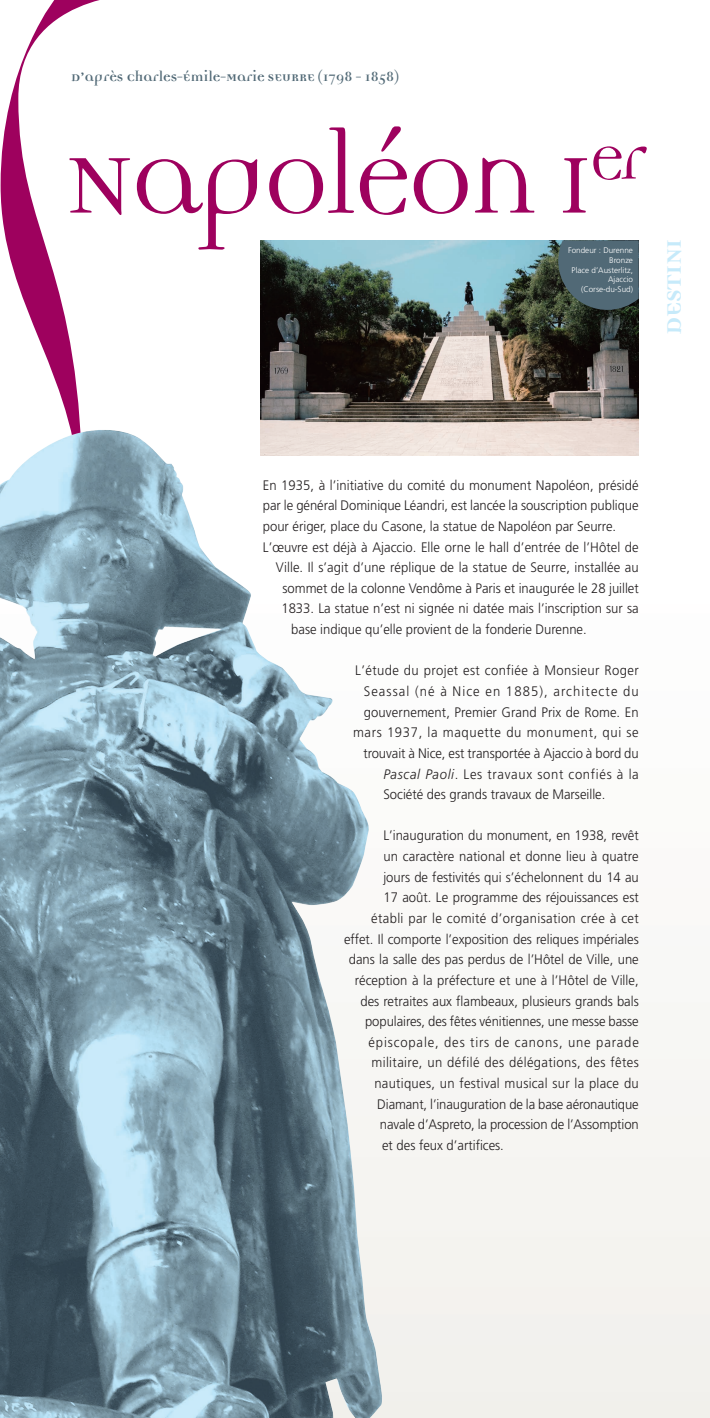
<style>
.page{position:relative;width:710px;height:1418px;background:#fff}
.page>*{position:absolute;margin:0;border:0;box-sizing:border-box;transform-origin:0 0}
.t1{font:128.12px "Democratica";letter-spacing:-.05em;color:#9e015e}
.t2{font:700 31.25px "Democratica";letter-spacing:-.025em;color:#c6eafa}
.t3{font:700 15.62px "Democratica";color:#516976}
.t4{font:300 13.75px "Frutiger";color:#231f20;scale:.95 1}
.t5{font:300 13.75px "Frutiger";letter-spacing:.03em;color:#231f20;scale:.95 1}
.t6{font:300 13.75px "Frutiger";letter-spacing:.05em;color:#231f20;scale:.95 1}
.t7{font:300 13.75px "Frutiger";letter-spacing:.025em;color:#231f20;scale:.95 1}
.t8{font:300 13.75px "Frutiger";letter-spacing:.02em;color:#231f20;scale:.95 1}
.t9{font:300 13.75px "Frutiger";letter-spacing:.065em;color:#231f20;scale:.95 1}
.t10{font:300 13.75px "Frutiger";letter-spacing:.085em;color:#231f20;scale:.95 1}
.t11{font:300 8.12px/9.8px "Frutiger";color:#fff;text-align:right}
.s1{font-style:italic}
</style>
<div class="page">
<svg style="left:0;top:0;width:100px;height:429px"></svg>
<img style="left:261px;top:240px;width:377px;height:216px">
<img style="left:0;top:429px;width:382px;height:988px">
<svg style="left:558px;top:240px;width:80px;height:70px;background:#4d646d"></svg>
<p class="t3" style="left:71px;top:71px;width:329px">D’après Charles-Émile-Marie SEURRE (1798 - 1858)</p>
<h1 class="t1" style="left:62px;top:127px;width:587px">Napoléon I<sup>er</sup></h1>
<p class="t11" style="left:568px;top:246px;width:66px">Fondeur : Durenne<br>Bronze<br>Place d’Austerlitz,<br>Ajaccio (Corse-du-Sud)</p>
<h2 class="t2" style="left:659px;top:335px;width:98px;rotate:-90deg">DESTINI</h2>
<p class="t4" style="left:263px;top:479px;width:397px">En 1935, à l’initiative du comité du monument Napoléon, présidé</p>
<p class="t4" style="left:263px;top:500px;width:397px">par le général Dominique Léandri, est lancée la souscription publique</p>
<p class="t4" style="left:263px;top:520px;width:373px">pour ériger, place du Casone, la statue de Napoléon par Seurre.</p>
<p class="t4" style="left:263px;top:541px;width:397px">L’œuvre est déjà à Ajaccio. Elle orne le hall d’entrée de l’Hôtel de</p>
<p class="t4" style="left:276px;top:562px;width:383px">Ville. Il s’agit d’une réplique de la statue de Seurre, installée au</p>
<p class="t4" style="left:282px;top:582px;width:376px">sommet de la colonne Vendôme à Paris et inaugurée le 28 juillet</p>
<p class="t4" style="left:281px;top:603px;width:377px">1833. La statue n’est ni signée ni datée mais l’inscription sur sa</p>
<p class="t4" style="left:291px;top:624px;width:312px">base indique qu’elle provient de la fonderie Durenne.</p>
<p class="t5" style="left:355px;top:665px;width:300px">L’étude du projet est confiée à Monsieur Roger</p>
<p class="t10" style="left:363px;top:685px;width:291px">Seassal (né à Nice en 1885), architecte du</p>
<p class="t4" style="left:363px;top:706px;width:291px">gouvernement, Premier Grand Prix de Rome. En</p>
<p class="t6" style="left:353px;top:727px;width:302px">mars 1937, la maquette du monument, qui se</p>
<p class="t4" style="left:363px;top:747px;width:291px">trouvait à Nice, est transportée à Ajaccio à bord du</p>
<p class="t6" style="left:383px;top:768px;width:270px"><span class="s1">Pascal Paoli</span>. Les travaux sont confiés à la</p>
<p class="t4" style="left:383px;top:789px;width:235px">Société des grands travaux de Marseille.</p>
<p class="t4" style="left:383px;top:830px;width:270px">L’inauguration du monument, en 1938, revêt</p>
<p class="t4" style="left:383px;top:850px;width:270px">un caractère national et donne lieu à quatre</p>
<p class="t4" style="left:383px;top:871px;width:270px">jours de festivités qui s’échelonnent du 14 au</p>
<p class="t4" style="left:383px;top:892px;width:270px">17 août. Le programme des réjouissances est</p>
<p class="t7" style="left:371px;top:912px;width:283px">établi par le comité d’organisation crée à cet</p>
<p class="t4" style="left:344px;top:933px;width:311px">effet. Il comporte l’exposition des reliques impériales</p>
<p class="t4" style="left:348px;top:954px;width:306px">dans la salle des pas perdus de l’Hôtel de Ville, une</p>
<p class="t4" style="left:354px;top:974px;width:300px">réception à la préfecture et une à l’Hôtel de Ville,</p>
<p class="t4" style="left:360px;top:995px;width:294px">des retraites aux flambeaux, plusieurs grands bals</p>
<p class="t4" style="left:365px;top:1015px;width:289px">populaires, des fêtes vénitiennes, une messe basse</p>
<p class="t9" style="left:368px;top:1036px;width:286px">épiscopale, des tirs de canons, une parade</p>
<p class="t5" style="left:371px;top:1057px;width:283px">militaire, un défilé des délégations, des fêtes</p>
<p class="t8" style="left:374px;top:1077px;width:280px">nautiques, un festival musical sur la place du</p>
<p class="t4" style="left:377px;top:1098px;width:277px">Diamant, l’inauguration de la base aéronautique</p>
<p class="t4" style="left:380px;top:1119px;width:274px">navale d’Aspreto, la procession de l’Assomption</p>
<p class="t4" style="left:382px;top:1139px;width:130px">et des feux d’artifices.</p>
</div>
